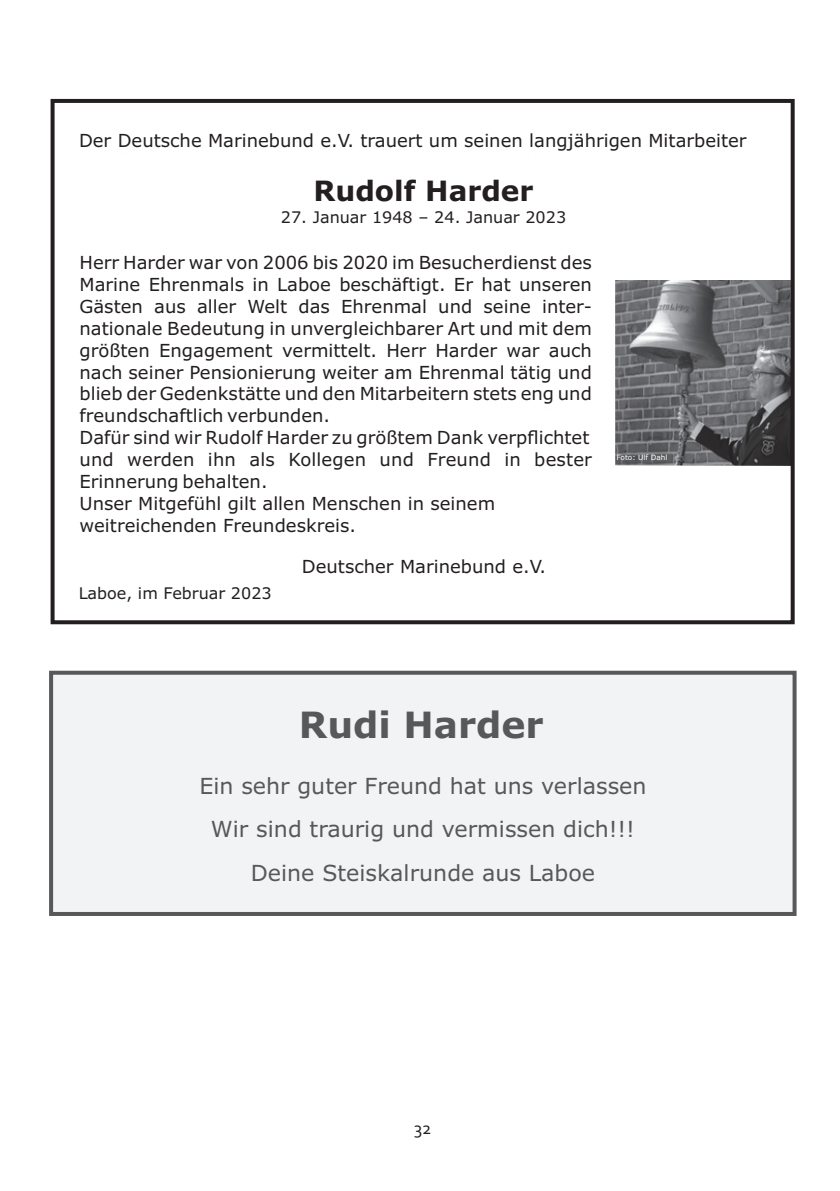
<style>
.page{position:relative;width:840px;height:1191px;background:#fff}
.page>*{position:absolute;margin:0;border:0;box-sizing:border-box;transform-origin:0 0}
.t1{font:700 36.2px "Verdana";color:#57585a}
.t2{font:700 28px "Verdana";color:#231f20}
.t3{font:22.2px/43.2px "Verdana";color:#57585a;text-align:center}
.t4{font:18px/21.8px "Verdana";color:#231f20}
.t5{font:18px "Corbel";color:#231f20}
.t6{font:16px "Verdana";color:#231f20}
.t7{font:7.4px "Verdana";color:#fff}
</style>
<div class="page">
<img style="left:615px;top:280px;width:174px;height:186px">
<div style="left:51px;top:99px;width:743px;height:525px;border:4px solid #231f20"></div>
<div style="left:49px;top:670px;width:747px;height:246px;background:#f2f3f4;border:4px solid #57585a"></div>
<p class="t4" style="left:79px;top:131px;width:668px">Der Deutsche Marinebund e.V. trauert um seinen langjährigen Mitarbeiter</p>
<h2 class="t2" style="left:313px;top:180px;width:221px">Rudolf Harder</h2>
<p class="t6" style="left:281px;top:211px;width:286px">27. Januar 1948 – 24. Januar 2023</p>
<p class="t4" style="left:79px;top:253px;width:513px">Herr Harder war von 2006 bis 2020 im Besucherdienst des Marine Ehrenmals in Laboe beschäftigt. Er hat unseren Gästen aus aller Welt das Ehrenmal und seine inter&shy;nationale Bedeutung in unvergleichbarer Art und mit dem größten Engagement vermittelt. Herr Harder war auch nach seiner Pensionierung weiter am Ehrenmal tätig und blieb der Gedenkstätte und den Mitarbeitern stets eng und freundschaftlich verbunden.<br>Dafür sind wir Rudolf Harder zu größtem Dank verpflichtet und werden ihn als Kollegen und Freund in bester Erinnerung behalten.<br>Unser Mitgefühl gilt allen Menschen in seinem weitreichenden Freundeskreis.</p>
<p class="t6" style="left:79px;top:587px;width:194px">Laboe, im Februar 2023</p>
<p class="t4" style="left:302px;top:557px;width:245px">Deutscher Marinebund e.V.</p>
<p class="t7" style="left:616px;top:454px;width:52px">Foto: Ulf Dahl</p>
<h1 class="t1" style="left:299px;top:710px;width:246px">Rudi Harder</h1>
<p class="t3" style="left:199px;top:766px;width:448px">Ein sehr guter Freund hat uns verlassen<br>Wir sind traurig und vermissen dich!!!<br>Deine Steiskalrunde aus Laboe</p>
<p class="t5" style="left:414px;top:1121px;width:19px">32</p>
</div>
